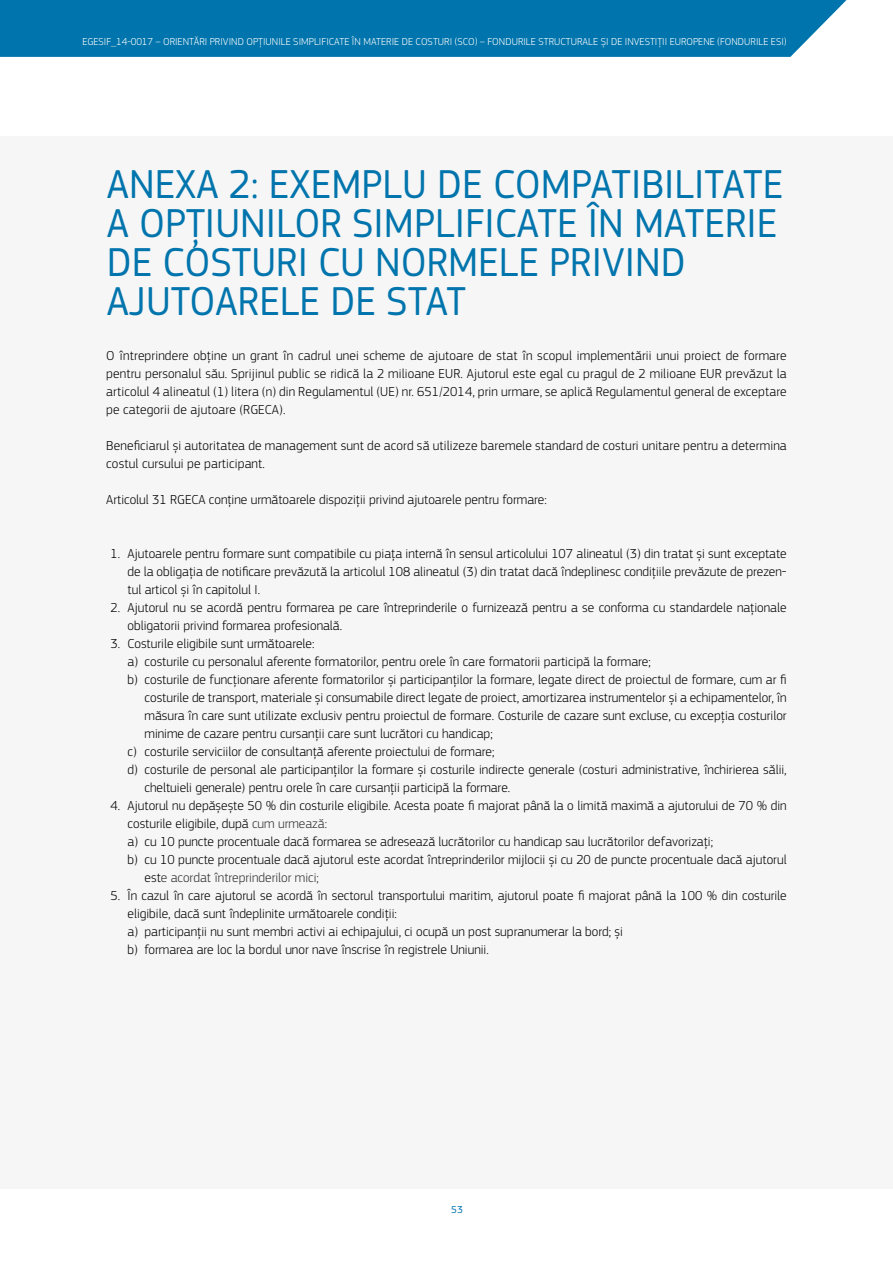
<style>
.page{position:relative;width:893px;height:1263px;background:#fff}
.page>*{position:absolute;margin:0;border:0;box-sizing:border-box;transform-origin:0 0}
.t1{font:42px/39px "EC Square Sans Pro";color:#0074ac}
.t2{font:300 13.5px/18px "EC Square Sans Pro";color:#000}
.t3{font:300 13.5px "EC Square Sans Pro";color:#303030}
.t4{font:300 10.5px "EC Square Sans Pro";letter-spacing:.005em;color:#fff}
.t5{font:10.5px "EC Square Sans Pro";color:#0074ac}
.s1{color:#303030}
.s2{color:#000}
</style>
<div class="page">
<div style="left:0;top:0;width:847px;height:57px;background:#0074ac"></div>
<div style="left:0;top:136px;width:893px;height:1052px;background:#f6f6f6"></div>
<p class="t4" style="left:82px;top:35px;width:706px">EGESIF_14-0017 – ORIENTĂRI PRIVIND OPȚIUNILE SIMPLIFICATE ÎN MATERIE DE COSTURI (SCO) – FONDURILE STRUCTURALE ȘI DE INVESTIȚII EUROPENE (FONDURILE ESI)</p>
<h1 class="t1" style="left:107px;top:165px;width:678px">ANEXA 2: EXEMPLU DE COMPATIBILITATE<br>A OPȚIUNILOR SIMPLIFICATE ÎN MATERIE<br>DE COSTURI CU NORMELE PRIVIND<br>AJUTOARELE DE STAT</h1>
<p class="t2" style="left:106px;top:346px;width:682px;text-align:justify">O întreprindere obține un grant în cadrul unei scheme de ajutoare de stat în scopul implementării unui proiect de formare pentru personalul său. Sprijinul public se ridică la 2 milioane EUR. Ajutorul este egal cu pragul de 2 milioane EUR prevăzut la articolul 4 alineatul (1) litera (n) din Regulamentul (UE) nr. 651/2014, prin urmare, se aplică Regulamentul general de exceptare pe categorii de ajutoare (RGECA).</p>
<p class="t2" style="left:106px;top:436px;width:682px">Beneficiarul și autoritatea de management sunt de acord să utilizeze baremele standard de costuri unitare pentru a determina costul cursului pe participant.</p>
<p class="t2" style="left:106px;top:490px;width:442px">Articolul 31 RGECA conține următoarele dispoziții privind ajutoarele pentru formare:</p>
<p class="t2" style="left:128px;top:544px;width:661px;text-align:justify;text-indent:-17px">1. Ajutoarele pentru formare sunt compatibile cu piața internă în sensul articolului 107 alineatul (3) din tratat și sunt exceptate de la obligația de notificare prevăzută la articolul 108 alineatul (3) din tratat dacă îndeplinesc condițiile prevăzute de prezen&shy;tul articol și în capitolul I.</p>
<p class="t2" style="left:128px;top:598px;width:661px;text-indent:-17px">2. Ajutorul nu se acordă pentru formarea pe care întreprinderile o furnizează pentru a se conforma cu standardele naționale obligatorii privind formarea profesională.</p>
<p class="t2" style="left:111px;top:634px;width:205px">3. Costurile eligibile sunt următoarele:</p>
<p class="t2" style="left:128px;top:652px;width:525px">a) costurile cu personalul aferente formatorilor, pentru orele în care formatorii participă la formare;</p>
<p class="t2" style="left:128px;top:670px;width:661px">b) costurile de funcționare aferente formatorilor și participanților la formare, legate direct de proiectul de formare, cum ar fi</p>
<p class="t2" style="left:145px;top:688px;width:644px">costurile de transport, materiale și consumabile direct legate de proiect, amortizarea instrumentelor și a echipamentelor, în</p>
<p class="t2" style="left:145px;top:706px;width:644px">măsura în care sunt utilizate exclusiv pentru proiectul de formare. Costurile de cazare sunt excluse, cu excepția costurilor</p>
<p class="t2" style="left:145px;top:724px;width:350px">minime de cazare pentru cursanții care sunt lucrători cu handicap;</p>
<p class="t2" style="left:128px;top:742px;width:368px">c) costurile serviciilor de consultanță aferente proiectului de formare;</p>
<p class="t2" style="left:128px;top:760px;width:661px">d) costurile de personal ale participanților la formare și costurile indirecte generale (costuri administrative, închirierea sălii,</p>
<p class="t2" style="left:145px;top:778px;width:367px">cheltuieli generale) pentru orele în care cursanții participă la formare.</p>
<p class="t2" style="left:111px;top:796px;width:678px">4. Ajutorul nu depășește 50 % din costurile eligibile. Acesta poate fi majorat până la o limită maximă a ajutorului de 70 % din</p>
<p class="t2" style="left:128px;top:814px;width:201px">costurile eligibile, după <span class="s1">cum urmează:</span></p>
<p class="t2" style="left:128px;top:832px;width:587px">a) cu 10 puncte procentuale dacă formarea se adresează lucrătorilor cu handicap sau lucrătorilor defavorizați;</p>
<p class="t2" style="left:128px;top:850px;width:661px">b) cu 10 puncte procentuale dacă ajutorul este acordat întreprinderilor mijlocii și cu 20 de puncte procentuale dacă ajutorul</p>
<p class="t3" style="left:145px;top:870px;width:176px"><span class="s2">est</span>e acordat întreprinderilor mici;</p>
<p class="t2" style="left:128px;top:886px;width:661px;text-indent:-17px">5. În cazul în care ajutorul se acordă în sectorul transportului maritim, ajutorul poate fi majorat până la 100 % din costurile eligibile, dacă sunt îndeplinite următoarele condiții:<br>a) participanții nu sunt membri activi ai echipajului, ci ocupă un post supranumerar la bord; și<br>b) formarea are loc la bordul unor nave înscrise în registrele Uniunii.</p>
<p class="t5" style="left:451px;top:1203px;width:13px">53</p>
</div>
